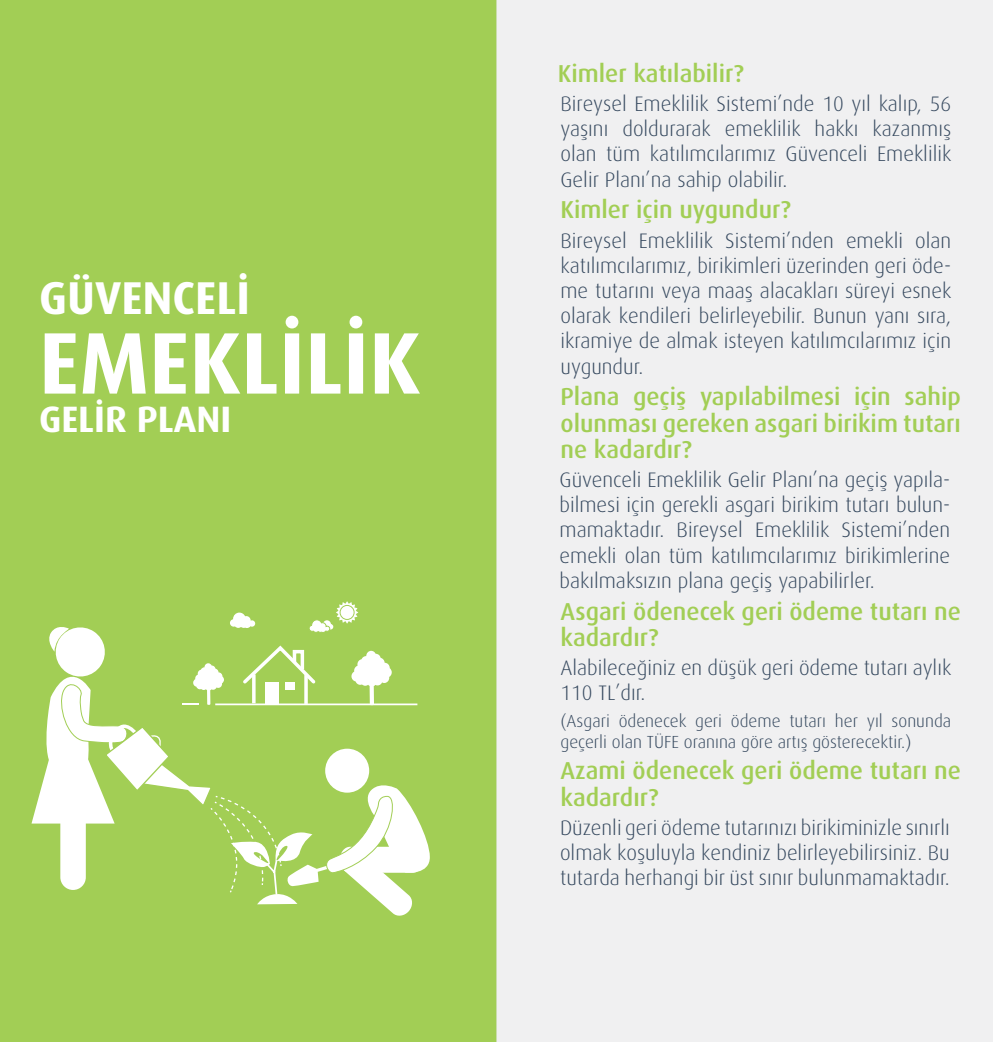
<style>
.page{position:relative;width:993px;height:1042px;background:#fff}
.page>*{position:absolute;margin:0;border:0;box-sizing:border-box;transform-origin:0 0}
.t1{font:700 87.5px "Dax Pro";color:#fff}
.t2{font:700 46.02px "Dax Pro";color:#fff}
.t3{font:700 36.75px "Dax Pro";color:#fff}
.t4{font:500 24.5px/26.2px "Dax Pro";color:#a2ce55}
.t5{font:300 21px/25.2px "Dax Pro";color:#36495f;text-align:justify}
.t6{font:300 17.5px/21px "Dax Pro";color:#36495f}
</style>
<div class="page">
<div style="left:0;top:0;width:496px;height:1042px;background:#a2ce55"></div>
<svg style="left:31px;top:601px;width:399px;height:315px"></svg>
<div style="left:496px;top:0;width:496px;height:1042px;background:#f0f0f1"></div>
<h2 class="t2" style="left:39px;top:268px;width:212px">GÜVENCELİ</h2>
<h1 class="t1" style="left:39px;top:305px;width:383px">EMEKLİLİK</h1>
<h3 class="t3" style="left:39px;top:394px;width:194px">GELİR PLANI</h3>
<p class="t4" style="left:557px;top:59px;width:187px">Kimler katılabilir?</p>
<p class="t5" style="left:560px;top:91px;width:392px">Bireysel Emeklilik Sistemi’nde 10 yıl kalıp, 56 yaşını doldurarak emeklilik hakkı kazanmış olan tüm katılımcılarımız Güvenceli Emeklilik Gelir Planı’na sahip olabilir.</p>
<p class="t5" style="left:560px;top:227px;width:392px">Bireysel Emeklilik Sistemi’nden emekli olan katılımcılarımız, birikimleri üzerinden geri öde&shy;me tutarını veya maaş alacakları süreyi esnek olarak kendileri belirleyebilir. Bunun yanı sıra, ikramiye de almak isteyen katılımcılarımız için uygundur.</p>
<p class="t4" style="left:560px;top:196px;width:232px">Kimler için uygundur?</p>
<p class="t4" style="left:560px;top:383px;width:402px;text-align:justify">Plana geçiş yapılabilmesi için sahip olunması gereken asgari birikim tutarı ne kadardır?</p>
<p class="t5" style="left:559px;top:466px;width:392px">Güvenceli Emeklilik Gelir Planı’na geçiş yapıla&shy;bilmesi için gerekli asgari birikim tutarı bulun&shy;mamaktadır. Bireysel Emeklilik Sistemi’nden emekli olan tüm katılımcılarımız birikimlerine bakılmaksızın plana geçiş yapabilirler.</p>
<p class="t4" style="left:560px;top:597px;width:402px">Asgari ödenecek geri ödeme tutarı ne kadardır?</p>
<p class="t5" style="left:560px;top:654px;width:392px">Alabileceğiniz en düşük geri ödeme tutarı aylık<br>110 TL’dır.</p>
<p class="t6" style="left:560px;top:709px;width:392px">(Asgari ödenecek geri ödeme tutarı her yıl sonunda geçerli olan TÜFE oranına göre artış gösterecektir.)</p>
<p class="t4" style="left:560px;top:757px;width:402px">Azami ödenecek geri ödeme tutarı ne kadardır?</p>
<p class="t5" style="left:560px;top:814px;width:391px">Düzenli geri ödeme tutarınızı birikiminizle sınırlı olmak koşuluyla kendiniz belirleyebilirsiniz. Bu tutarda herhangi bir üst sınır bulunmamaktadır.</p>
</div>
